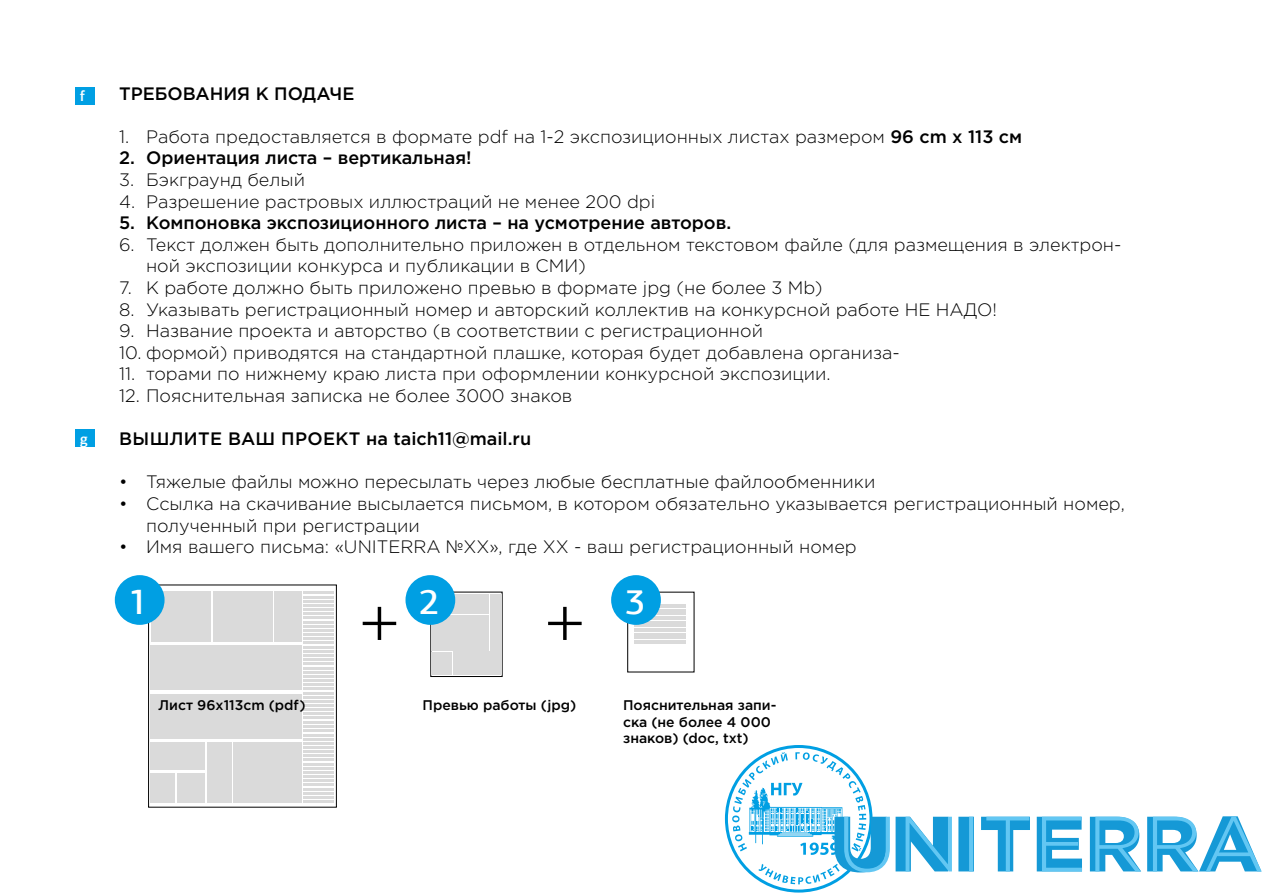
<style>
.page{position:relative;width:1263px;height:893px;background:#fff}
.page>*{position:absolute;margin:0;border:0;box-sizing:border-box;transform-origin:0 0}
.t1{font:300 69.3px "Gotham Pro";color:#000}
.t2{font:500 36px "PF Agora Sans Pro";color:#fff}
.t3{font:300 18px/21.6px "Gotham Pro";color:#000}
.t4{font:500 18px "Gotham Pro";color:#000}
.t5{font:500 13.95px/16.8px "Gotham Pro";color:#000}
.s1{font-weight:500}
</style>
<div class="page">
<svg style="left:150px;top:591px;width:184px;height:212px"></svg>
<div style="left:148px;top:585px;width:189px;height:222px;border:1px solid #000"></div>
<div style="left:151px;top:645px;width:151px;height:45px;background:#dadada"></div>
<div style="left:150px;top:694px;width:152px;height:44px;background:#dadada"></div>
<div style="left:233px;top:742px;width:69px;height:61px;background:#dadada"></div>
<div style="left:151px;top:592px;width:60px;height:50px;background:#dadada"></div>
<div style="left:213px;top:592px;width:60px;height:50px;background:#dadada"></div>
<div style="left:274px;top:591px;width:28px;height:51px;background:#dadada"></div>
<div style="left:207px;top:742px;width:24px;height:61px;background:#dadada"></div>
<hr style="left:304px;top:592px;width:30px;height:2px;background:#dadada">
<hr style="left:304px;top:596px;width:30px;height:2px;background:#dadada">
<hr style="left:304px;top:600px;width:30px;height:3px;background:#dadada">
<hr style="left:304px;top:604px;width:30px;height:3px;background:#dadada">
<hr style="left:304px;top:608px;width:30px;height:3px;background:#dadada">
<hr style="left:304px;top:612px;width:30px;height:3px;background:#dadada">
<hr style="left:304px;top:617px;width:30px;height:2px;background:#dadada">
<hr style="left:304px;top:621px;width:30px;height:2px;background:#dadada">
<hr style="left:304px;top:625px;width:30px;height:3px;background:#dadada">
<hr style="left:304px;top:629px;width:30px;height:3px;background:#dadada">
<hr style="left:304px;top:633px;width:30px;height:3px;background:#dadada">
<hr style="left:304px;top:637px;width:30px;height:3px;background:#dadada">
<hr style="left:304px;top:642px;width:30px;height:2px;background:#dadada">
<hr style="left:304px;top:646px;width:30px;height:2px;background:#dadada">
<hr style="left:304px;top:654px;width:30px;height:3px;background:#dadada">
<hr style="left:304px;top:658px;width:30px;height:3px;background:#dadada">
<hr style="left:304px;top:650px;width:30px;height:2px;background:#dadada">
<hr style="left:304px;top:663px;width:30px;height:2px;background:#dadada">
<hr style="left:304px;top:667px;width:30px;height:2px;background:#dadada">
<hr style="left:304px;top:671px;width:30px;height:3px;background:#dadada">
<hr style="left:304px;top:675px;width:30px;height:3px;background:#dadada">
<hr style="left:304px;top:679px;width:30px;height:3px;background:#dadada">
<hr style="left:304px;top:683px;width:30px;height:3px;background:#dadada">
<hr style="left:304px;top:687px;width:30px;height:3px;background:#dadada">
<hr style="left:304px;top:692px;width:30px;height:2px;background:#dadada">
<hr style="left:304px;top:696px;width:30px;height:2px;background:#dadada">
<hr style="left:304px;top:700px;width:30px;height:3px;background:#dadada">
<hr style="left:304px;top:704px;width:30px;height:3px;background:#dadada">
<hr style="left:304px;top:708px;width:30px;height:3px;background:#dadada">
<hr style="left:304px;top:712px;width:30px;height:3px;background:#dadada">
<hr style="left:304px;top:717px;width:30px;height:2px;background:#dadada">
<hr style="left:304px;top:725px;width:30px;height:3px;background:#dadada">
<hr style="left:304px;top:729px;width:30px;height:3px;background:#dadada">
<hr style="left:304px;top:721px;width:30px;height:2px;background:#dadada">
<hr style="left:304px;top:734px;width:30px;height:2px;background:#dadada">
<hr style="left:304px;top:738px;width:30px;height:2px;background:#dadada">
<hr style="left:304px;top:742px;width:30px;height:3px;background:#dadada">
<hr style="left:304px;top:746px;width:30px;height:3px;background:#dadada">
<hr style="left:304px;top:750px;width:30px;height:3px;background:#dadada">
<hr style="left:304px;top:754px;width:30px;height:3px;background:#dadada">
<hr style="left:304px;top:759px;width:30px;height:2px;background:#dadada">
<hr style="left:304px;top:763px;width:30px;height:2px;background:#dadada">
<hr style="left:304px;top:767px;width:30px;height:3px;background:#dadada">
<hr style="left:304px;top:771px;width:30px;height:3px;background:#dadada">
<hr style="left:304px;top:775px;width:30px;height:3px;background:#dadada">
<hr style="left:304px;top:779px;width:30px;height:3px;background:#dadada">
<hr style="left:304px;top:784px;width:30px;height:2px;background:#dadada">
<hr style="left:304px;top:788px;width:30px;height:2px;background:#dadada">
<hr style="left:304px;top:796px;width:30px;height:3px;background:#dadada">
<hr style="left:304px;top:800px;width:30px;height:3px;background:#dadada">
<hr style="left:304px;top:792px;width:30px;height:3px;background:#dadada">
<div style="left:150px;top:742px;width:55px;height:27px;background:#dadada"></div>
<div style="left:177px;top:773px;width:28px;height:30px;background:#dadada"></div>
<div style="left:151px;top:773px;width:24px;height:30px;background:#dadada"></div>
<svg style="left:433px;top:594px;width:67px;height:81px"></svg>
<div style="left:431px;top:592px;width:71px;height:85px;border:1px solid #000"></div>
<div style="left:432px;top:615px;width:57px;height:17px;background:#dadada"></div>
<div style="left:431px;top:633px;width:58px;height:17px;background:#dadada"></div>
<div style="left:463px;top:652px;width:26px;height:23px;background:#dadada"></div>
<div style="left:455px;top:595px;width:23px;height:19px;background:#dadada"></div>
<div style="left:479px;top:594px;width:10px;height:20px;background:#dadada"></div>
<div style="left:453px;top:652px;width:9px;height:23px;background:#dadada"></div>
<svg style="left:490px;top:595px;width:11px;height:80px"></svg>
<div style="left:431px;top:652px;width:21px;height:10px;background:#dadada"></div>
<div style="left:442px;top:664px;width:10px;height:11px;background:#dadada"></div>
<div style="left:432px;top:664px;width:9px;height:11px;background:#dadada"></div>
<hr style="left:634px;top:604px;width:51px;height:1px;background:#dadada">
<hr style="left:634px;top:606px;width:51px;height:2px;background:#dadada">
<hr style="left:634px;top:609px;width:51px;height:1px;background:#dadada">
<hr style="left:634px;top:611px;width:51px;height:2px;background:#dadada">
<hr style="left:634px;top:614px;width:51px;height:1px;background:#dadada">
<hr style="left:634px;top:616px;width:51px;height:1px;background:#dadada">
<hr style="left:634px;top:618px;width:51px;height:2px;background:#dadada">
<hr style="left:634px;top:621px;width:51px;height:1px;background:#dadada">
<hr style="left:634px;top:623px;width:51px;height:2px;background:#dadada">
<hr style="left:634px;top:626px;width:51px;height:1px;background:#dadada">
<hr style="left:634px;top:628px;width:51px;height:1px;background:#dadada">
<hr style="left:634px;top:630px;width:51px;height:2px;background:#dadada">
<hr style="left:634px;top:633px;width:51px;height:1px;background:#dadada">
<hr style="left:634px;top:635px;width:51px;height:2px;background:#dadada">
<hr style="left:634px;top:640px;width:51px;height:2px;background:#dadada">
<hr style="left:634px;top:642px;width:51px;height:2px;background:#dadada">
<hr style="left:634px;top:638px;width:51px;height:1px;background:#dadada">
<div style="left:115px;top:575px;width:50px;height:50px;background:#009fe3;border-radius:50%"></div>
<div style="left:405px;top:575px;width:50px;height:50px;background:#009fe3;border-radius:50%"></div>
<div style="left:611px;top:575px;width:50px;height:50px;background:#009fe3;border-radius:50%"></div>
<div style="left:76px;top:87px;width:19px;height:17px;background:#009fe3"></div>
<div style="left:76px;top:429px;width:19px;height:17px;background:#009fe3"></div>
<svg style="left:732px;top:752px;width:530px;height:132px"></svg>
<p class="t4" style="left:119px;top:83px;width:237px">ТРЕБОВАНИЯ К ПОДАЧЕ</p>
<p class="t3" style="left:119px;top:126px;width:904px">1. Работа предоставляется в формате pdf на 1-2 экспозиционных листах размером <span class="s1">96 cm х 113 cм</span></p>
<p class="t4" style="left:119px;top:148px;width:354px">2. Ориентация листа – вертикальная!</p>
<p class="t3" style="left:119px;top:169px;width:187px">3. Бэкграунд белый</p>
<p class="t3" style="left:119px;top:191px;width:538px">4. Разрешение растровых иллюстраций не менее 200 dpi</p>
<p class="t4" style="left:119px;top:213px;width:614px">5. Компоновка экспозиционного листа – на усмотрение авторов.</p>
<p class="t3" style="left:146px;top:234px;width:977px;text-indent:-27px">6. Текст должен быть дополнительно приложен в отдельном текстовом файле (для размещения в электрон&shy;ной экспозиции конкурса и публикации в СМИ)</p>
<p class="t3" style="left:119px;top:277px;width:705px">7. К работе должно быть приложено превью в формате jpg (не более 3 Mb)</p>
<p class="t3" style="left:119px;top:299px;width:879px">8. Указывать регистрационный номер и авторский коллектив на конкурсной работе НЕ НАДО!</p>
<p class="t3" style="left:119px;top:320px;width:645px">9. Название проекта и авторство (в соответствии с регистрационной</p>
<p class="t3" style="left:119px;top:342px;width:782px">10. формой) приводятся на стандартной плашке, которая будет добавлена организа-</p>
<p class="t3" style="left:119px;top:363px;width:713px">11. торами по нижнему краю листа при оформлении конкурсной экспозиции.</p>
<p class="t3" style="left:119px;top:385px;width:455px">12. Пояснительная записка не более 3000 знаков</p>
<p class="t4" style="left:119px;top:429px;width:65px">Вы шлите</p>
<p class="t4" style="left:228px;top:429px;width:67px">ва ш проект</p>
<p class="t4" style="left:366px;top:429px;width:167px">на taich11@mail.ru</p>
<p class="t3" style="left:119px;top:471px;width:758px">• Тяжелые файлы можно пересылать через любые бесплатные файлообменники</p>
<p class="t3" style="left:146px;top:493px;width:980px;text-indent:-27px">• Ссылка на скачивание высылается письмом, в котором обязательно указывается регистрационный номер, полученный при регистрации</p>
<p class="t3" style="left:119px;top:536px;width:739px">• Имя вашего письма: «UNITERRA №ХХ», где ХХ - ваш регистрационный номер</p>
<h2 class="t2" style="left:129px;top:579px;width:22px">1</h2>
<h2 class="t2" style="left:419px;top:579px;width:22px">2</h2>
<h2 class="t2" style="left:625px;top:579px;width:22px">3</h2>
<h1 class="t1" style="left:357px;top:585px;width:46px">+</h1>
<h1 class="t1" style="left:543px;top:585px;width:46px">+</h1>
<p class="t5" style="left:159px;top:696px;width:148px">Лист 96x113cm (pdf)</p>
<p class="t5" style="left:422px;top:696px;width:155px">Превью работы (jpg)</p>
<p class="t5" style="left:623px;top:696px;width:155px">Пояснительная запи&shy;ска (не более 4 000 знаков) (doc, txt)</p>
</div>
